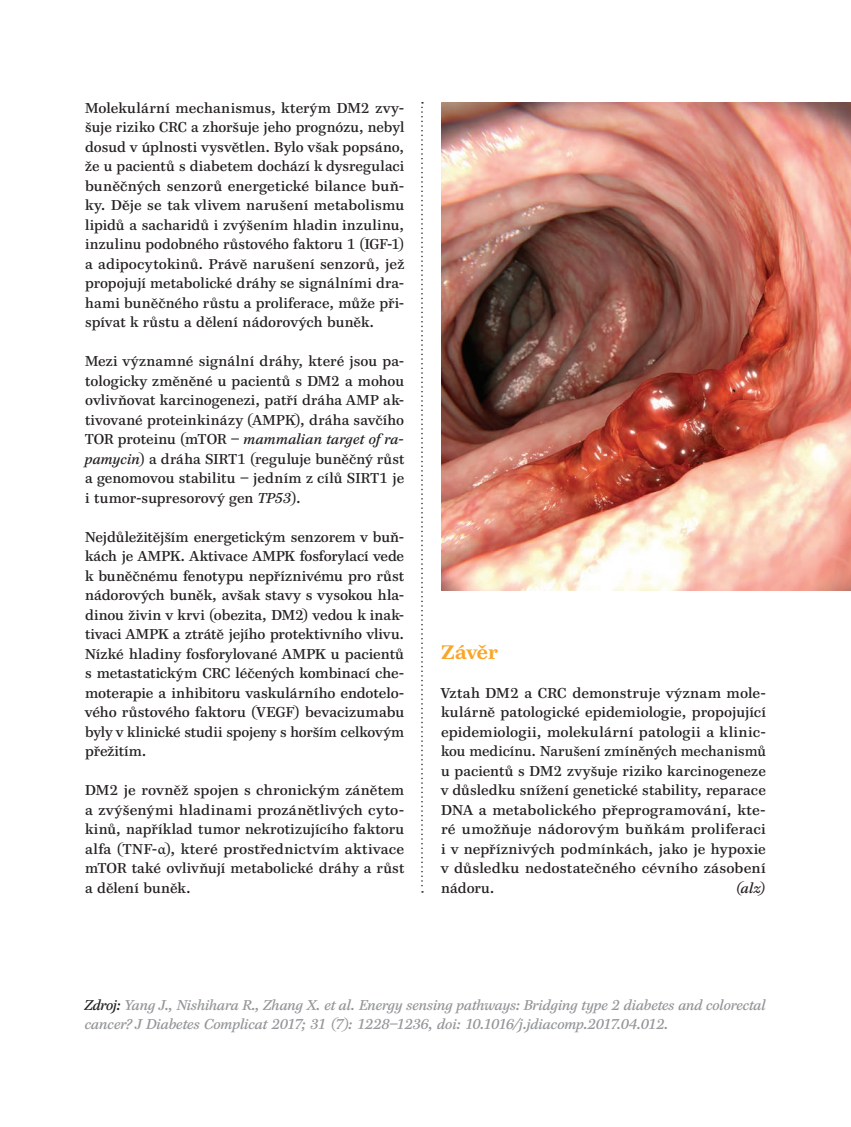
<style>
.page{position:relative;width:851px;height:1127px;background:#fff}
.page>*{position:absolute;margin:0;border:0;box-sizing:border-box;transform-origin:0 0}
.t1{font:700 19.5px "Paperback 12";color:#f9a628}
.t2{font:14.25px/19.5px "Paperback 12";letter-spacing:.01em;color:#231f20;text-align:justify}
.t3{font:italic 14.25px/19.5px "Paperback 12";letter-spacing:-.01em;color:#939598}
.t4{font:italic 14.25px "Paperback 12";color:#231f20}
.s1{font-style:italic}
.s2{font-family:"Minion Pro";font-weight:500;font-size:15px}
.s3{color:#231f20}
</style>
<div class="page">
<svg style="left:421px;top:102px;width:2px;height:791px"></svg>
<img style="left:441px;top:103px;width:409px;height:487px">
<p class="t2" style="left:85px;top:98px;width:321px">Molekulární mechanismus, kterým DM2 zvy&shy;šuje riziko CRC a zhoršuje jeho prognózu, nebyl dosud v úplnosti vysvětlen. Bylo však popsáno, že u pacientů s diabetem dochází k dysregulaci buněčných senzorů energetické bilance buň&shy;ky. Děje se tak vlivem narušení metabolismu lipidů a sacharidů i zvýšením hladin inzulinu, inzulinu podobného růstového faktoru 1 (IGF-1) a adipocytokinů. Právě narušení senzorů, jež propojují metabolické dráhy se signálními dra&shy;hami buněčného růstu a proliferace, může při&shy;spívat k růstu a dělení nádorových buněk.</p>
<p class="t2" style="left:85px;top:351px;width:320px">Mezi významné signální dráhy, které jsou pa&shy;tologicky změněné u pacientů s DM2 a mohou ovlivňovat karcinogenezi, patří dráha AMP ak&shy;tivované proteinkinázy (AMPK), dráha savčího TOR proteinu (mTOR − <span class="s1">mammalian target of ra&shy;pamycin</span>) a dráha SIRT1 (reguluje buněčný růst a genomovou stabilitu − jedním z cílů SIRT1 je i tumor-supresorový gen <span class="s1">TP53</span>).</p>
<p class="t2" style="left:85px;top:527px;width:320px">Nejdůležitějším energetickým senzorem v buň&shy;kách je AMPK. Aktivace AMPK fosforylací vede k buněčnému fenotypu nepříznivému pro růst nádorových buněk, avšak stavy s vysokou hla&shy;dinou živin v krvi (obezita, DM2) vedou k inak&shy;tivaci AMPK a ztrátě jejího protektivního vlivu.<br>Nízké hladiny fosforylované AMPK u pacientů s metastatickým CRC léčených kombinací che&shy;moterapie a inhibitoru vaskulárního endotelo&shy;vého růstového faktoru (VEGF) bevacizumabu byly v klinické studii spojeny s horším celkovým přežitím.</p>
<p class="t2" style="left:85px;top:780px;width:320px">DM2 je rovněž spojen s chronickým zánětem a zvýšenými hladinami prozánětlivých cyto&shy;kinů, například tumor nekrotizujícího faktoru alfa (TNF-<span class="s2">α</span>), které prostřednictvím aktivace mTOR také ovlivňují metabolické dráhy a růst a dělení buněk.</p>
<h1 class="t1" style="left:441px;top:639px;width:58px">Závěr</h1>
<p class="t2" style="left:441px;top:683px;width:326px">Vztah DM2 a CRC demonstruje význam mole&shy;kulárně patologické epidemiologie, propojující epidemiologii, molekulární patologii a klinic&shy;kou medicínu. Narušení zmíněných mechanismů u pacientů s DM2 zvyšuje riziko karcinogeneze v důsledku snížení genetické stability, reparace DNA a metabolického přeprogramování, kte&shy;ré umožňuje nádorovým buňkám proliferaci i v nepříznivých podmínkách, jako je hypoxie v -důsledku nedostatečného cévního zásobení nádoru.</p>
<p class="t4" style="left:736px;top:879px;width:31px">(alz)</p>
<p class="t3" style="left:85px;top:995px;width:682px"><span class="s3">Zdroj:</span> Yang J., Nishihara R., Zhang X. et al. Energy sensing pathways: Bridging type 2 diabetes and colorectal cancer? J Diabetes Complicat 2017; 31 (7): 1228−1236, doi: 10.1016/j.jdiacomp.2017.04.012.</p>
</div>
